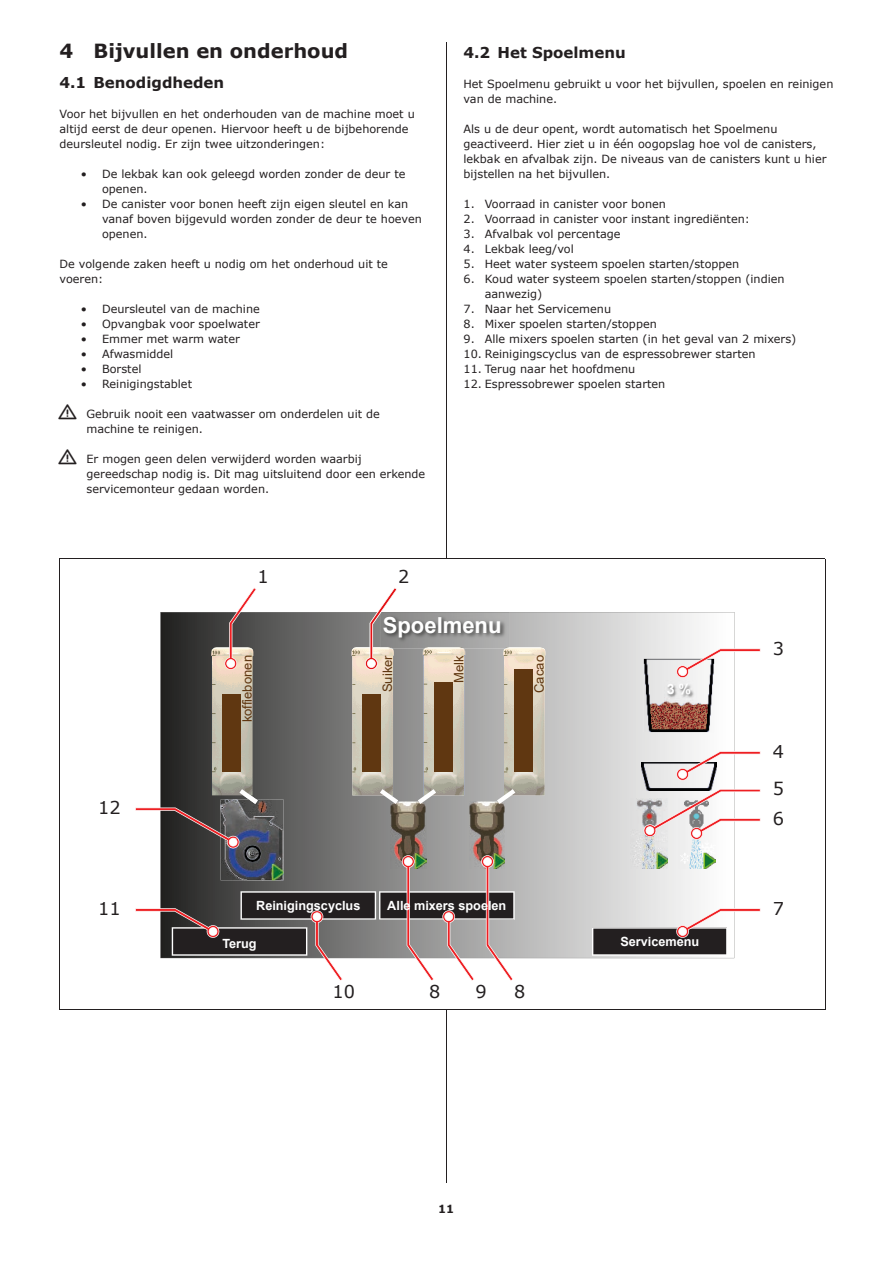
<style>
.page{position:relative;width:893px;height:1263px;background:#fff}
.page>*{position:absolute;margin:0;border:0;box-sizing:border-box;transform-origin:0 0}
.t1{font:700 22.05px "Arial";color:#fff}
.t2{font:700 19.5px "Verdana";color:#231f20}
.t3{font:17.7px/37.8px "Verdana";color:#231f20}
.t4{font:700 15px "Verdana";color:#231f20}
.t5{font:700 14.25px "Arial";color:#fff}
.t6{font:13.05px "Arial";color:#603711}
.t7{font:700 12.75px "Arial";color:#fff}
.t8{font:11.25px/15px "Verdana";color:#231f20}
.t9{font:700 11.25px "Verdana";color:#231f20}
</style>
<div class="page">
<hr style="left:446px;top:43px;width:1px;height:1140px;background:#231f20">
<hr style="left:60px;top:559px;width:765px;height:1px;background:#231f20">
<hr style="left:60px;top:559px;width:1px;height:450px;background:#231f20">
<hr style="left:825px;top:559px;width:1px;height:450px;background:#231f20">
<hr style="left:60px;top:1009px;width:765px;height:1px;background:#231f20">
<div style="left:97px;top:566px;width:691px;height:437px;background:#fff"></div>
<svg style="left:160px;top:612px;width:574px;height:346px;background:#a5a4a2"></svg>
<img style="left:211px;top:647px;width:42px;height:142px">
<div style="left:222px;top:694px;width:19px;height:78px;background:#603711"></div>
<img style="left:352px;top:647px;width:13px;height:23px">
<div style="left:363px;top:694px;width:18px;height:78px;background:#603711"></div>
<div style="left:434px;top:682px;width:18px;height:90px;background:#603711"></div>
<img style="left:221px;top:799px;width:63px;height:56px">
<img style="left:391px;top:801px;width:35px;height:54px">
<img style="left:469px;top:801px;width:36px;height:54px">
<img style="left:503px;top:647px;width:42px;height:148px">
<div style="left:514px;top:669px;width:19px;height:103px;background:#603711"></div>
<img style="left:644px;top:659px;width:70px;height:73px">
<img style="left:665px;top:680px;width:31px;height:24px">
<img style="left:642px;top:763px;width:74px;height:28px">
<img style="left:631px;top:799px;width:37px;height:69px">
<img style="left:678px;top:840px;width:37px;height:28px">
<svg style="left:380px;top:789px;width:18px;height:15px"></svg>
<svg style="left:418px;top:789px;width:18px;height:15px"></svg>
<svg style="left:497px;top:789px;width:18px;height:15px"></svg>
<svg style="left:224px;top:588px;width:33px;height:82px"></svg>
<svg style="left:676px;top:648px;width:84px;height:30px"></svg>
<svg style="left:676px;top:751px;width:84px;height:30px"></svg>
<svg style="left:643px;top:789px;width:117px;height:51px"></svg>
<svg style="left:592px;top:908px;width:168px;height:48px"></svg>
<svg style="left:135px;top:855px;width:380px;height:126px"></svg>
<svg style="left:135px;top:789px;width:123px;height:59px"></svg>
<img style="left:397px;top:613px;width:112px;height:35px">
<img style="left:397px;top:612px;width:112px;height:1px">
<img style="left:424px;top:647px;width:39px;height:1px">
<svg style="left:365px;top:588px;width:32px;height:82px"></svg>
<h2 class="t2" style="left:60px;top:37px;width:290px">4 Bijvullen en onderhoud</h2>
<h3 class="t4" style="left:60px;top:71px;width:166px">4.1 Benodigdheden</h3>
<p class="t8" style="left:60px;top:106px;width:357px">Voor het bijvullen en het onderhouden van de machine moet u altijd eerst de deur openen. Hiervoor heeft u de bijbehorende deursleutel nodig. Er zijn twee uitzonderingen:</p>
<p class="t8" style="left:102px;top:166px;width:305px;text-indent:-21px">• De lekbak kan ook geleegd worden zonder de deur te openen.</p>
<p class="t8" style="left:102px;top:196px;width:321px;text-indent:-21px">• De canister voor bonen heeft zijn eigen sleutel en kan vanaf boven bijgevuld worden zonder de deur te hoeven openen.</p>
<p class="t8" style="left:60px;top:256px;width:330px">De volgende zaken heeft u nodig om het onderhoud uit te voeren:</p>
<p class="t8" style="left:81px;top:301px;width:181px">• Deursleutel van de machine</p>
<p class="t8" style="left:81px;top:316px;width:181px">• Opvangbak voor spoelwater</p>
<p class="t8" style="left:81px;top:331px;width:161px">• Emmer met warm water</p>
<p class="t8" style="left:81px;top:346px;width:94px">• Afwasmiddel</p>
<p class="t8" style="left:81px;top:361px;width:62px">• Borstel</p>
<p class="t8" style="left:81px;top:376px;width:113px">• Reinigingstablet</p>
<p class="t8" style="left:87px;top:406px;width:295px">Gebruik nooit een vaatwasser om onderdelen uit de machine te reinigen.</p>
<p class="t8" style="left:87px;top:451px;width:340px">Er mogen geen delen verwijderd worden waarbij gereedschap nodig is. Dit mag uitsluitend door een erkende servicemonteur gedaan worden.</p>
<h3 class="t3" style="left:258px;top:557px;width:13px">1</h3>
<h3 class="t3" style="left:398px;top:557px;width:13px">2</h3>
<h3 class="t4" style="left:463px;top:41px;width:164px">4.2 Het Spoelmenu</h3>
<p class="t8" style="left:463px;top:76px;width:371px">Het Spoelmenu gebruikt u voor het bijvullen, spoelen en reinigen van de machine.</p>
<p class="t8" style="left:463px;top:121px;width:364px">Als u de deur opent, wordt automatisch het Spoelmenu geactiveerd. Hier ziet u in één oogopslag hoe vol de canisters, lekbak en afvalbak zijn. De niveaus van de canisters kunt u hier bijstellen na het bijvullen.</p>
<p class="t8" style="left:463px;top:196px;width:204px">1. Voorraad in canister voor bonen</p>
<p class="t8" style="left:463px;top:211px;width:288px">2. Voorraad in canister voor instant ingrediënten:</p>
<p class="t8" style="left:463px;top:226px;width:159px">3. Afvalbak vol percentage</p>
<p class="t8" style="left:463px;top:241px;width:112px">4. Lekbak leeg/vol</p>
<p class="t8" style="left:463px;top:256px;width:277px">5. Heet water systeem spoelen starten/stoppen</p>
<p class="t8" style="left:485px;top:271px;width:301px;text-indent:-21px">6. Koud water systeem spoelen starten/stoppen (indien aanwezig)</p>
<p class="t8" style="left:463px;top:301px;width:149px">7. Naar het Servicemenu</p>
<p class="t8" style="left:463px;top:316px;width:195px">8. Mixer spoelen starten/stoppen</p>
<p class="t8" style="left:463px;top:331px;width:334px">9. Alle mixers spoelen starten (in het geval van 2 mixers)</p>
<p class="t8" style="left:463px;top:346px;width:294px">10. Reinigingscyclus van de espressobrewer starten</p>
<p class="t8" style="left:463px;top:361px;width:173px">11. Terug naar het hoofdmenu</p>
<p class="t8" style="left:463px;top:376px;width:203px">12. Espressobrewer spoelen starten</p>
<h3 class="t3" style="left:98px;top:788px;width:24px">12</h3>
<h1 class="t1" style="left:383px;top:609px;width:120px">Spoelmenu</h1>
<p class="t6" style="left:238px;top:722px;width:69px;rotate:-90deg">koffiebonen</p>
<p class="t6" style="left:379px;top:692px;width:39px;rotate:-90deg">Suiker</p>
<p class="t6" style="left:450px;top:683px;width:29px;rotate:-90deg">Melk</p>
<p class="t6" style="left:530px;top:693px;width:39px;rotate:-90deg">Cacao</p>
<p class="t5" style="left:667px;top:679px;width:26px">3 %</p>
<h3 class="t3" style="left:773px;top:629px;width:13px">3</h3>
<h3 class="t3" style="left:773px;top:732px;width:13px">4<br>5</h3>
<h3 class="t3" style="left:773px;top:799px;width:13px">6</h3>
<p class="t7" style="left:256px;top:897px;width:106px">Reinigingscyclus</p>
<p class="t7" style="left:387px;top:897px;width:121px">Alle mixers spoelen</p>
<h3 class="t3" style="left:98px;top:889px;width:24px">11</h3>
<h3 class="t3" style="left:773px;top:889px;width:13px">7</h3>
<p class="t7" style="left:222px;top:934px;width:36px">Terug</p>
<p class="t7" style="left:620px;top:933px;width:80px">Servicemenu</p>
<h3 class="t3" style="left:332px;top:973px;width:24px">10</h3>
<h3 class="t3" style="left:429px;top:973px;width:13px">8</h3>
<h3 class="t3" style="left:475px;top:973px;width:13px">9</h3>
<h3 class="t3" style="left:514px;top:973px;width:13px">8</h3>
<p class="t9" style="left:438px;top:1200px;width:17px">11</p>
</div>
